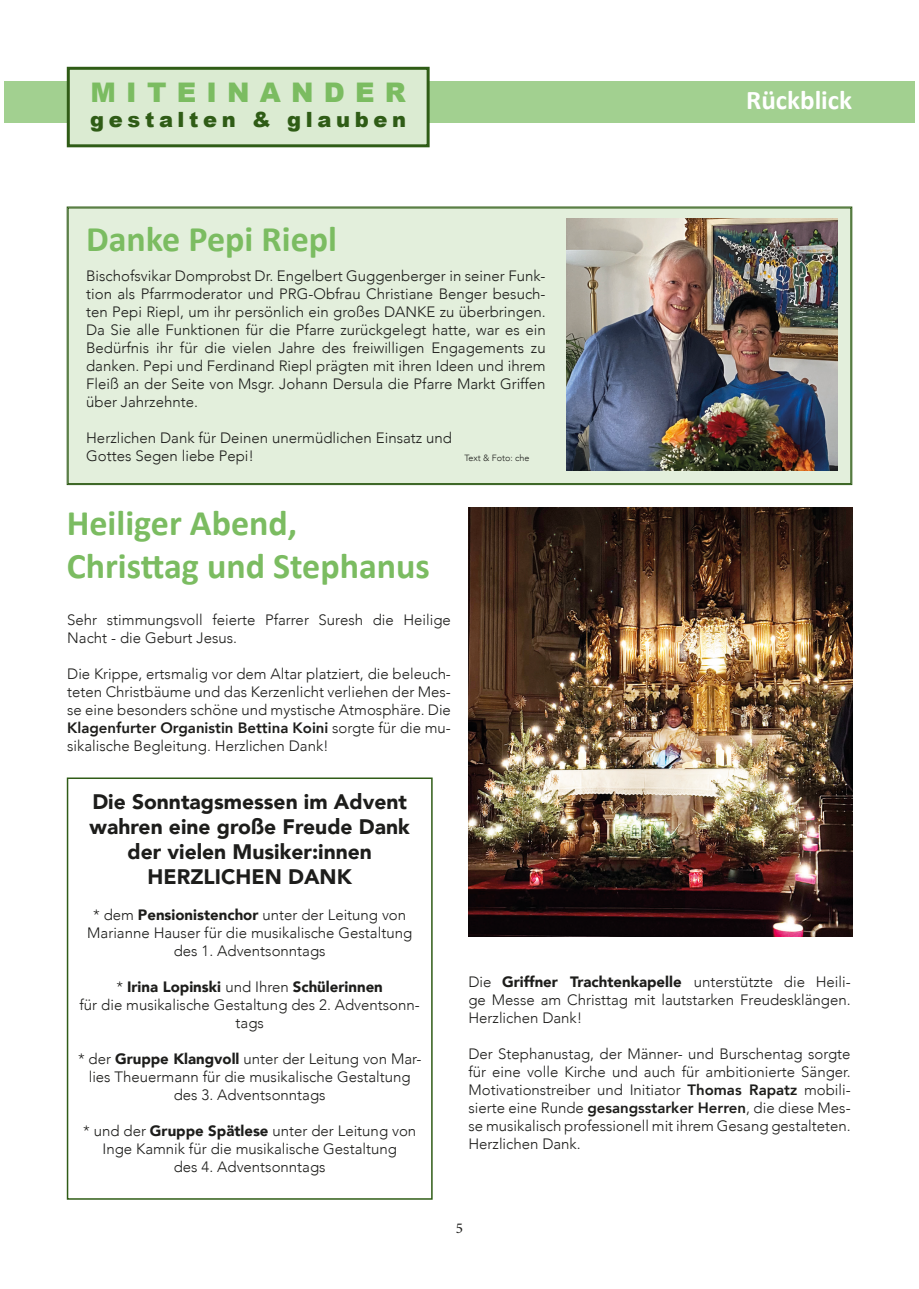
<style>
.page{position:relative;width:919px;height:1289px;background:#fff}
.page>*{position:absolute;margin:0;border:0;box-sizing:border-box;transform-origin:0 0}
.t1{font:700 36px "Calibri";color:#7bbc61}
.t2{font:900 27px "Arial";letter-spacing:.38em;color:#7bbc61}
.t3{font:700 27px "Calibri";color:#fff}
.t4{font:900 21px/25.2px "Avenir";color:#1d1d1b;text-align:center}
.t5{font:900 21px "Arial";letter-spacing:.22em;color:#2f5c16}
.t6{font:300 15px/18px "Avenir";color:#1d1d1b;text-align:center}
.t7{font:900 15px "Avenir";color:#1d1d1b}
.t8{font:15px "Minion Pro";color:#1d1d1b}
.t9{font:300 9px "Avenir";color:#1d1d1b}
.s1{font-weight:800}
.s2{font-weight:900}
.s3{font-weight:300}
</style>
<div class="page">
<div style="left:4px;top:81px;width:910px;height:42px;background:#a2d090"></div>
<div style="left:68px;top:68px;width:360px;height:78px;background:#dbebd2"></div>
<div style="left:67px;top:67px;width:362px;height:80px;border:3px solid #2f5c16"></div>
<div style="left:67px;top:777px;width:365px;height:422px;border:2px solid #2f5c16"></div>
<img style="left:468px;top:507px;width:384px;height:429px">
<div style="left:66px;top:206px;width:786px;height:279px;background:#e3efdc"></div>
<img style="left:566px;top:218px;width:271px;height:252px">
<p class="t2" style="left:90px;top:73px;width:317px">MITEINANDER</p>
<p class="t5" style="left:90px;top:104px;width:317px">gestalten &amp; glauben</p>
<p class="t1" style="left:86px;top:216px;width:252px">Danke Pepi Riepl</p>
<p class="t6" style="left:86px;top:266px;width:461px;text-align:justify">Bischofsvikar Domprobst Dr. Engelbert Guggenberger in seiner Funk&shy;tion als Pfarrmoderator und PRG-Obfrau Christiane Benger besuch&shy;ten Pepi Riepl, um ihr persönlich ein großes DANKE zu überbringen.<br>Da Sie alle Funktionen für die Pfarre zurückgelegt hatte, war es ein Bedürfnis ihr für die vielen Jahre des freiwilligen Engagements zu danken. Pepi und Ferdinand Riepl prägten mit ihren Ideen und ihrem Fleiß an der Seite von Msgr. Johann Dersula die Pfarre Markt Griffen über Jahrzehnte.</p>
<p class="t6" style="left:86px;top:428px;width:367px">Herzlichen Dank für Deinen unermüdlichen Einsatz und</p>
<p class="t6" style="left:86px;top:446px;width:169px">Gottes Segen liebe Pepi!</p>
<p class="t9" style="left:464px;top:452px;width:67px">Text &amp; Foto: che</p>
<p class="t1" style="left:67px;top:500px;width:232px">Heiliger Abend,</p>
<p class="t1" style="left:67px;top:543px;width:364px">Christtag und Stephanus</p>
<p class="t6" style="left:67px;top:611px;width:385px;text-align:left">Sehr stimmungsvoll feierte Pfarrer Suresh die Heilige<br>Nacht - die Geburt Jesus.</p>
<p class="t6" style="left:67px;top:665px;width:385px;text-align:justify">Die Krippe, ertsmalig vor dem Altar platziert, die beleuch&shy;teten Christbäume und das Kerzenlicht verliehen der Mes&shy;se eine besonders schöne und mystische Atmosphäre. Die <span class="s1">Klagenfurter Organistin Bettina Koini</span> sorgte für die mu&shy;sikalische Begleitung. Herzlichen Dank!</p>
<p class="t3" style="left:746px;top:83px;width:107px">Rückblick</p>
<p class="t4" style="left:90px;top:788px;width:322px">Die Sonntagsmessen im Advent wahren eine große Freude Dank der vielen Musiker:innen</p>
<p class="t4" style="left:147px;top:863px;width:206px">HERZLICHEN DANK</p>
<p class="t6" style="left:87px;top:906px;width:326px">* dem <span class="s2">Pensionistenchor</span> unter der Leitung von<br>Marianne Hauser für die musikalische Gestaltung</p>
<p class="t6" style="left:174px;top:942px;width:153px">des 1. Adventsonntags</p>
<p class="t7" style="left:116px;top:974px;width:268px"><span class="s3">*</span> Irina Lopinski <span class="s3">und Ihren</span> Schülerinnen</p>
<p class="t6" style="left:79px;top:996px;width:342px">für die musikalische Gestaltung des 2. Adventsonn&shy;tags</p>
<p class="t6" style="left:78px;top:1050px;width:345px">* der <span class="s2">Gruppe Klangvoll</span> unter der Leitung von Mar&shy;lies Theuermann für die musikalische Gestaltung</p>
<p class="t6" style="left:174px;top:1086px;width:153px">des 3. Adventsonntags</p>
<p class="t6" style="left:83px;top:1122px;width:334px">* und der <span class="s2">Gruppe Spätlese</span> unter der Leitung von<br>Inge Kamnik für die musikalische Gestaltung</p>
<p class="t6" style="left:174px;top:1158px;width:153px">des 4. Adventsonntags</p>
<p class="t6" style="left:468px;top:972px;width:384px;text-align:justify">Die <span class="s2">Griffner Trachtenkapelle</span> unterstützte die Heili&shy;ge Messe am Christtag mit lautstarken Freudesklängen.<br>Herzlichen Dank!</p>
<p class="t6" style="left:468px;top:1044px;width:384px;text-align:justify">Der Stephanustag, der Männer- und Burschentag sorgte für eine volle Kirche und auch für ambitionierte Sänger.<br>Motivationstreiber und Initiator <span class="s1">Thomas Rapatz</span> mobili&shy;sierte eine Runde <span class="s1">gesangsstarker Herren</span>, die diese Mes&shy;se musikalisch professionell mit ihrem Gesang gestalteten.</p>
<p class="t6" style="left:468px;top:1134px;width:114px">Herzlichen Dank.</p>
<p class="t8" style="left:456px;top:1218px;width:9px">5</p>
</div>
